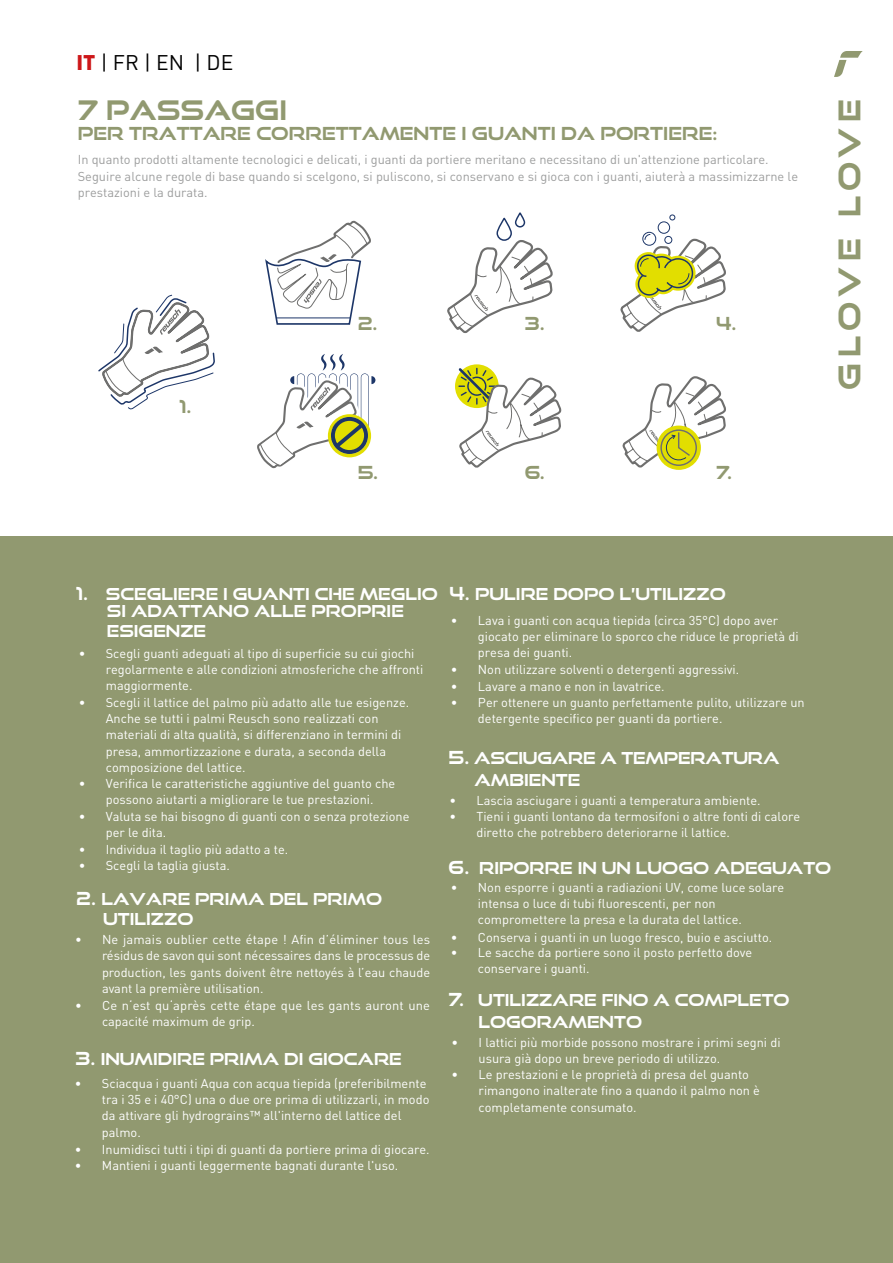
<style>
.page{position:relative;width:893px;height:1263px;background:#fff}
.page>*{position:absolute;margin:0;border:0;box-sizing:border-box;transform-origin:0 0}
.t1{font:700 30px "Good Times Rg";letter-spacing:.175em;color:#919970}
.t2{font:700 27px "Good Times Rg";color:#919970}
.t3{font:21px "DIN Pro";color:#000}
.t4{font:700 18px "Good Times Rg";color:#919970}
.t5{font:700 16.5px/17px "Good Times Rg";color:#fff}
.t6{font:12.75px/16.2px "DIN Pro";color:#fff}
.t7{font:12.75px/16.5px "DIN Pro";color:#9c9d9d}
.s1{font-weight:900;color:#cd1719}
.s2{font-size:18px}
</style>
<div class="page">
<div style="left:0;top:536px;width:893px;height:727px;background:#919970"></div>
<svg style="left:257px;top:354px;width:118px;height:115px"></svg>
<svg style="left:447px;top:213px;width:106px;height:120px"></svg>
<div style="left:657px;top:426px;width:44px;height:44px;background:#e2de00;border-radius:50%"></div>
<svg style="left:622px;top:376px;width:104px;height:91px"></svg>
<svg style="left:265px;top:221px;width:106px;height:104px"></svg>
<svg style="left:455px;top:364px;width:44px;height:44px"></svg>
<svg style="left:458px;top:368px;width:104px;height:99px"></svg>
<div style="left:642px;top:232px;width:14px;height:14px;border:1px solid #1d3668;border-radius:50%"></div>
<svg style="left:670px;top:215px;width:5px;height:5px"></svg>
<div style="left:658px;top:222px;width:12px;height:12px;border:1px solid #1d3668;border-radius:50%"></div>
<svg style="left:620px;top:234px;width:106px;height:97px"></svg>
<svg style="left:98px;top:294px;width:117px;height:116px"></svg>
<svg style="left:834px;top:51px;width:29px;height:26px"></svg>
<h3 class="t3" style="left:77px;top:48px;width:158px"><span class="s1">IT</span> | FR | EN | DE</h3>
<h2 class="t2" style="left:78px;top:94px;width:211px">7 PASSAGGI</h2>
<h3 class="t4" style="left:78px;top:122px;width:641px">PER TRATTARE CORRETTAMENTE I GUANTI DA PORTIERE:</h3>
<p class="t7" style="left:78px;top:151px;width:722px">In quanto prodotti altamente tecnologici e delicati, i guanti da portiere meritano e necessitano di un'attenzione particolare.<br>Seguire alcune regole di base quando si scelgono, si puliscono, si conservano e si gioca con i guanti, aiuterà a massimizzarne le prestazioni e la durata.</p>
<h3 class="t4" style="left:180px;top:395px;width:13px">1.</h3>
<h3 class="t4" style="left:358px;top:312px;width:21px">2.</h3>
<h3 class="t4" style="left:358px;top:461px;width:22px">5.</h3>
<h3 class="t4" style="left:525px;top:312px;width:21px">3.</h3>
<h3 class="t4" style="left:525px;top:461px;width:21px">6.</h3>
<h3 class="t4" style="left:716px;top:312px;width:22px">4.</h3>
<h3 class="t4" style="left:716px;top:461px;width:17px">7.</h3>
<h1 class="t1" style="left:831px;top:390px;width:293px;rotate:-90deg">GLOVE LOVE</h1>
<p class="t5" style="left:76px;top:585px;width:363px;text-align:center"><span class="s2">1.</span> SCEGLIERE I GUANTI CHE MEGLIO<br>SI ADATTANO ALLE PROPRIE</p>
<p class="t5" style="left:107px;top:622px;width:101px">ESIGENZE</p>
<p class="t6" style="left:106px;top:644px;width:319px;text-indent:-27px">• Scegli guanti adeguati al tipo di superficie su cui giochi regolarmente e alle condizioni atmosferiche che affronti maggiormente.</p>
<p class="t6" style="left:106px;top:693px;width:305px;text-indent:-27px">• Scegli il lattice del palmo più adatto alle tue esigenze.<br>Anche se tutti i palmi Reusch sono realizzati con materiali di alta qualità, si differenziano in termini di presa, ammortizzazione e durata, a seconda della composizione del lattice.</p>
<p class="t6" style="left:79px;top:775px;width:318px;text-align:center">• Verifica le caratteristiche aggiuntive del guanto che possono aiutarti a migliorare le tue prestazioni.</p>
<p class="t6" style="left:106px;top:808px;width:305px;text-indent:-27px">• Valuta se hai bisogno di guanti con o senza protezione per le dita.</p>
<p class="t6" style="left:79px;top:840px;width:211px">• Individua il taglio più adatto a te.</p>
<p class="t6" style="left:79px;top:857px;width:153px">• Scegli la taglia giusta.</p>
<p class="t5" style="left:103px;top:889px;width:280px;line-height:19.6px;text-indent:-27px"><span class="s2">2.</span> LAVARE PRIMA DEL PRIMO<br>UTILIZZO</p>
<p class="t6" style="left:102px;top:930px;width:330px;text-align:justify;text-indent:-27px">• Ne jamais oublier cette étape ! Afin d’éliminer tous les résidus de savon qui sont nécessaires dans le processus de production, les gants doivent être nettoyés à l’eau chaude avant la première utilisation.</p>
<p class="t6" style="left:102px;top:996px;width:330px;text-indent:-27px">• Ce n‘est qu‘après cette étape que les gants auront une capacité maximum de grip.</p>
<p class="t5" style="left:75px;top:1050px;width:328px"><span class="s2">3.</span> INUMIDIRE PRIMA DI GIOCARE</p>
<p class="t6" style="left:102px;top:1074px;width:329px;text-indent:-27px">• Sciacqua i guanti Aqua con acqua tiepida (preferibilmente tra i 35 e i 40°C) una o due ore prima di utilizzarli, in modo da attivare gli hydrograins™ all'interno del lattice del palmo.</p>
<p class="t6" style="left:75px;top:1140px;width:356px">• Inumidisci tutti i tipi di guanti da portiere prima di giocare.</p>
<p class="t6" style="left:75px;top:1157px;width:325px">• Mantieni i guanti leggermente bagnati durante l'uso.</p>
<p class="t5" style="left:450px;top:585px;width:278px"><span class="s2">4.</span> PULIRE DOPO L’UTILIZZO</p>
<p class="t6" style="left:478px;top:612px;width:322px;text-indent:-27px">• Lava i guanti con acqua tiepida (circa 35°C) dopo aver giocato per eliminare lo sporco che riduce le proprietà di presa dei guanti.</p>
<p class="t6" style="left:451px;top:660px;width:290px">• Non utilizzare solventi o detergenti aggressivi.</p>
<p class="t6" style="left:451px;top:678px;width:215px">• Lavare a mano e non in lavatrice.</p>
<p class="t6" style="left:478px;top:693px;width:328px;text-indent:-27px">• Per ottenere un guanto perfettamente pulito, utilizzare un detergente specifico per guanti da portiere.</p>
<p class="t5" style="left:448px;top:749px;width:332px"><span class="s2">5.</span> ASCIUGARE A TEMPERATURA</p>
<p class="t6" style="left:449px;top:791px;width:313px">• Lascia asciugare i guanti a temperatura ambiente.</p>
<p class="t6" style="left:476px;top:807px;width:325px;text-indent:-27px">• Tieni i guanti lontano da termosifoni o altre fonti di calore diretto che potrebbero deteriorarne il lattice.</p>
<p class="t5" style="left:449px;top:859px;width:384px"><span class="s2">6.</span> RIPORRE IN UN LUOGO ADEGUATO</p>
<p class="t6" style="left:478px;top:879px;width:308px;text-indent:-27px">• Non esporre i guanti a radiazioni UV, come luce solare intensa o luce di tubi fluorescenti, per non compromettere la presa e la durata del lattice.</p>
<p class="t6" style="left:451px;top:928px;width:323px">• Conserva i guanti in un luogo fresco, buio e asciutto.</p>
<p class="t6" style="left:478px;top:944px;width:276px;text-indent:-27px">• Le sacche da portiere sono il posto perfetto dove conservare i guanti.</p>
<p class="t5" style="left:478px;top:988px;width:313px;line-height:22px;text-indent:-30px"><span class="s2">7.</span> UTILIZZARE FINO A COMPLETO<br>LOGORAMENTO</p>
<p class="t6" style="left:479px;top:1034px;width:303px;text-indent:-27px">• I lattici più morbide possono mostrare i primi segni di usura già dopo un breve periodo di utilizzo.</p>
<p class="t6" style="left:479px;top:1066px;width:283px;text-indent:-27px">• Le prestazioni e le proprietà di presa del guanto rimangono inalterate fino a quando il palmo non è completamente consumato.</p>
<p class="t5" style="left:474px;top:771px;width:107px">AMBIENTE</p>
</div>
